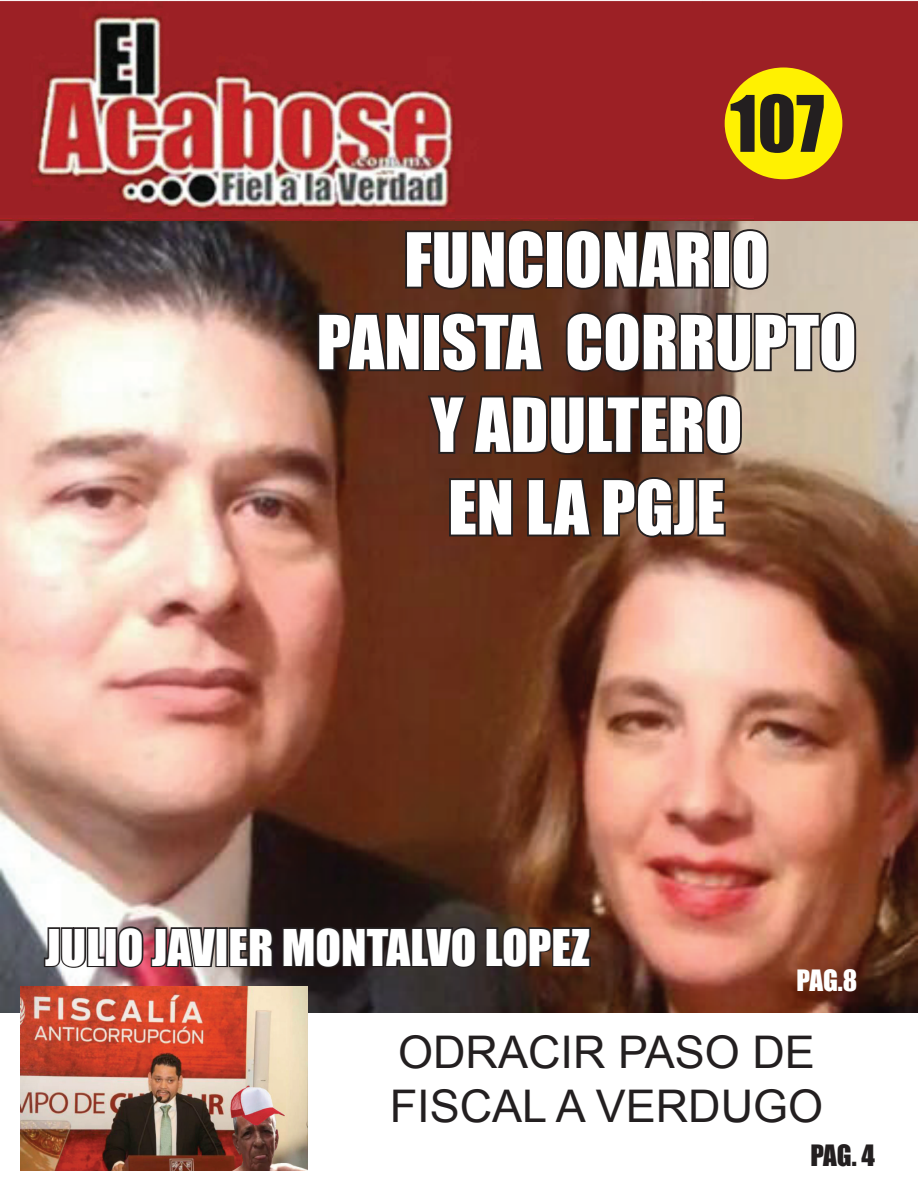
<style>
.page{position:relative;width:918px;height:1188px;background:#fff}
.page>*{position:absolute;margin:0;border:0;box-sizing:border-box;transform-origin:0 0}
.t1{font:72px "Impact";color:#231f20}
.t2{font:68.85px/82.7px "Impact";color:#fff;text-align:center}
.t3{font:46.5px "Impact";color:#fff}
.t4{font:45px/54px "Arial";color:#231f20}
.t5{font:27px "Impact";color:#fff}
.t6{font:27px "Impact";color:#231f20}
</style>
<div class="page">
<img style="left:0;top:220px;width:918px;height:792px">
<img style="left:0;top:0;width:918px;height:220px">
<div style="left:725px;top:68px;width:117px;height:111px;background:#fff101;border-radius:50%"></div>
<svg style="left:42px;top:926px;width:65px;height:44px"></svg>
<div style="left:105px;top:927px;width:12px;height:40px;border:3px solid #231f20"></div>
<img style="left:116px;top:909px;width:103px;height:77px">
<div style="left:215px;top:927px;width:13px;height:40px;border:3px solid #231f20"></div>
<svg style="left:227px;top:895px;width:366px;height:103px;background:#342521"></svg>
<svg style="left:315px;top:209px;width:543px;height:331px;background:#684536"></svg>
<img style="left:21px;top:986px;width:287px;height:185px">
<p class="t1" style="left:730px;top:68px;width:96px">107</p>
<p class="t2" style="left:316px;top:216px;width:542px">FUNCIONARIO<br>PANISTA CORRUPTO<br>Y ADULTERO<br>EN LA PGJE</p>
<p class="t3" style="left:45px;top:911px;width:546px">JULIO JAVIER MONTALVO LOPEZ</p>
<p class="t5" style="left:796px;top:960px;width:62px">PAG.8</p>
<p class="t4" style="left:390px;top:1025px;width:435px">ODRACIR PASO DE<br>FISCAL A VERDUGO</p>
<p class="t6" style="left:810px;top:1135px;width:66px">PAG. 4</p>
</div>
